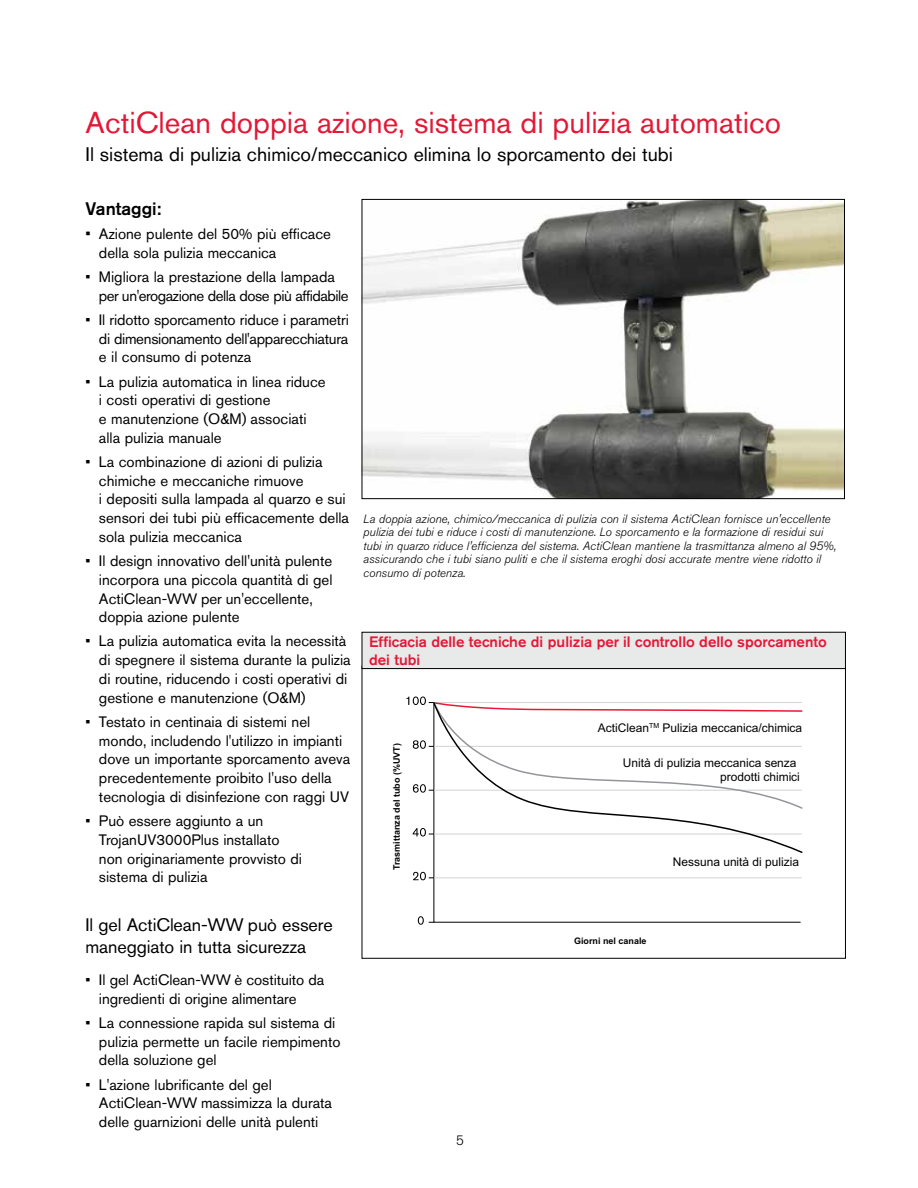
<style>
.page{position:relative;width:918px;height:1188px;background:#fff}
.page>*{position:absolute;margin:0;border:0;box-sizing:border-box;transform-origin:0 0}
.t1{font:30px "Akzidenz Grotesk BQ";color:#e31837}
.t2{font:19.5px "Akzidenz Grotesk BQ";color:#000}
.t3{font:18px/21.6px "Akzidenz Grotesk BQ";letter-spacing:-.005em;color:#000}
.t4{font:500 18px "Akzidenz Grotesk BQ";color:#000}
.t5{font:15px/18.8px "Akzidenz Grotesk BQ";color:#000}
.t6{font:15px/18.8px "Akzidenz Grotesk BQ";letter-spacing:-.03em;color:#000}
.t7{font:500 15px/18px "Akzidenz Grotesk BQ";color:#e31837}
.t8{font:300 13.5px "Akzidenz Grotesk BQ";color:#000}
.t9{font:italic 300 12px/13.5px "Akzidenz Grotesk BQ";color:#000}
.t10{font:12px/14.4px "Arial";color:#000;text-align:right}
.t11{font:700 9px "Arial";color:#000}
.s1{font-size:15.75px}
</style>
<div class="page">
<img style="left:364px;top:201px;width:479px;height:296px">
<div style="left:362px;top:199px;width:483px;height:300px;border:1px solid #000"></div>
<svg style="left:433px;top:854px;width:368px;height:69px"></svg>
<hr style="left:434px;top:877px;width:368px;height:1px;background:#d1d3d4">
<svg style="left:413px;top:828px;width:19px;height:8px"></svg>
<svg style="left:413px;top:872px;width:21px;height:8px"></svg>
<svg style="left:418px;top:916px;width:16px;height:9px"></svg>
<svg style="left:406px;top:697px;width:26px;height:96px"></svg>
<svg style="left:432px;top:702px;width:371px;height:152px"></svg>
<div style="left:362px;top:632px;width:483px;height:37px;background:#e8e9e9"></div>
<div style="left:362px;top:632px;width:484px;height:37px;border:1px solid #000"></div>
<h1 class="t1" style="left:86px;top:104px;width:697px">ActiClean doppia azione, sistema di pulizia automatico</h1>
<h2 class="t2" style="left:86px;top:143px;width:589px">Il sistema di pulizia chimico/meccanico elimina lo sporcamento dei tubi</h2>
<p class="t4" style="left:85px;top:198px;width:77px">Vantaggi:</p>
<p class="t5" style="left:99px;top:224px;width:234px;text-indent:-14px"><span class="s1">•</span> Azione pulente del 50% più efficace della sola pulizia meccanica</p>
<p class="t6" style="left:99px;top:267px;width:251px;text-indent:-14px">• Migliora la prestazione della lampada per un'erogazione della dose più affidabile</p>
<p class="t5" style="left:99px;top:310px;width:251px;text-align:justify;text-indent:-14px">• Il ridotto sporcamento riduce i parametri di dimensionamento dell'apparecchiatura e il consumo di potenza</p>
<p class="t5" style="left:99px;top:372px;width:228px;text-indent:-14px">• La pulizia automatica in linea riduce i costi operativi di gestione<br>e manutenzione (O&amp;M) associati alla pulizia manuale</p>
<p class="t5" style="left:99px;top:452px;width:252px;text-indent:-14px">• La combinazione di azioni di pulizia chimiche e meccaniche rimuove<br>i depositi sulla lampada al quarzo e sui sensori dei tubi più efficacemente della sola pulizia meccanica</p>
<p class="t5" style="left:99px;top:551px;width:235px;text-indent:-14px">• Il design innovativo dell'unità pulente incorpora una piccola quantità di gel ActiClean-WW per un'eccellente, doppia azione pulente</p>
<p class="t5" style="left:99px;top:632px;width:253px;text-indent:-14px">• La pulizia automatica evita la necessità di spegnere il sistema durante la pulizia di routine, riducendo i costi operativi di gestione e manutenzione (O&amp;M)</p>
<p class="t5" style="left:99px;top:712px;width:253px;text-indent:-14px">• Testato in centinaia di sistemi nel mondo, includendo l'utilizzo in impianti dove un importante sporcamento aveva precedentemente proibito l'uso della tecnologia di disinfezione con raggi UV</p>
<p class="t5" style="left:99px;top:811px;width:205px;text-indent:-14px">• Può essere aggiunto a un<br>TrojanUV3000Plus installato non originariamente provvisto di sistema di pulizia</p>
<p class="t3" style="left:85px;top:914px;width:249px">Il gel ActiClean-WW può essere maneggiato in tutta sicurezza</p>
<p class="t5" style="left:99px;top:970px;width:227px;text-indent:-14px">• Il gel ActiClean-WW è costituito da ingredienti di origine alimentare</p>
<p class="t5" style="left:99px;top:1013px;width:243px;text-indent:-14px">• La connessione rapida sul sistema di pulizia permette un facile riempimento della soluzione gel</p>
<p class="t5" style="left:99px;top:1075px;width:235px;text-indent:-14px">• L'azione lubrificante del gel<br>ActiClean-WW massimizza la durata delle guarnizioni delle unità pulenti</p>
<p class="t9" style="left:363px;top:512px;width:475px">La doppia azione, chimico/meccanica di pulizia con il sistema ActiClean fornisce un'eccellente pulizia dei tubi e riduce i costi di manutenzione. Lo sporcamento e la formazione di residui sui tubi in quarzo riduce l'efficienza del sistema. ActiClean mantiene la trasmittanza almeno al 95%, assicurando che i tubi siano puliti e che il sistema eroghi dosi accurate mentre viene ridotto il consumo di potenza.</p>
<p class="t7" style="left:369px;top:633px;width:459px">Efficacia delle tecniche di pulizia per il controllo dello sporcamento dei tubi</p>
<p class="t11" style="left:391px;top:870px;width:128px;rotate:-90deg">Trasmittanza del tubo (%UVT)</p>
<p class="t8" style="left:456px;top:1133px;width:9px">5</p>
<p class="t10" style="left:598px;top:721px;width:206px">ActiClean<sup>TM</sup> Pulizia meccanica/chimica</p>
<p class="t10" style="left:623px;top:756px;width:179px">Unità di pulizia meccanica senza prodotti chimici</p>
<p class="t11" style="left:574px;top:934px;width:74px">Giorni nel canale</p>
<p class="t10" style="left:673px;top:855px;width:128px">Nessuna unità di pulizia</p>
</div>
